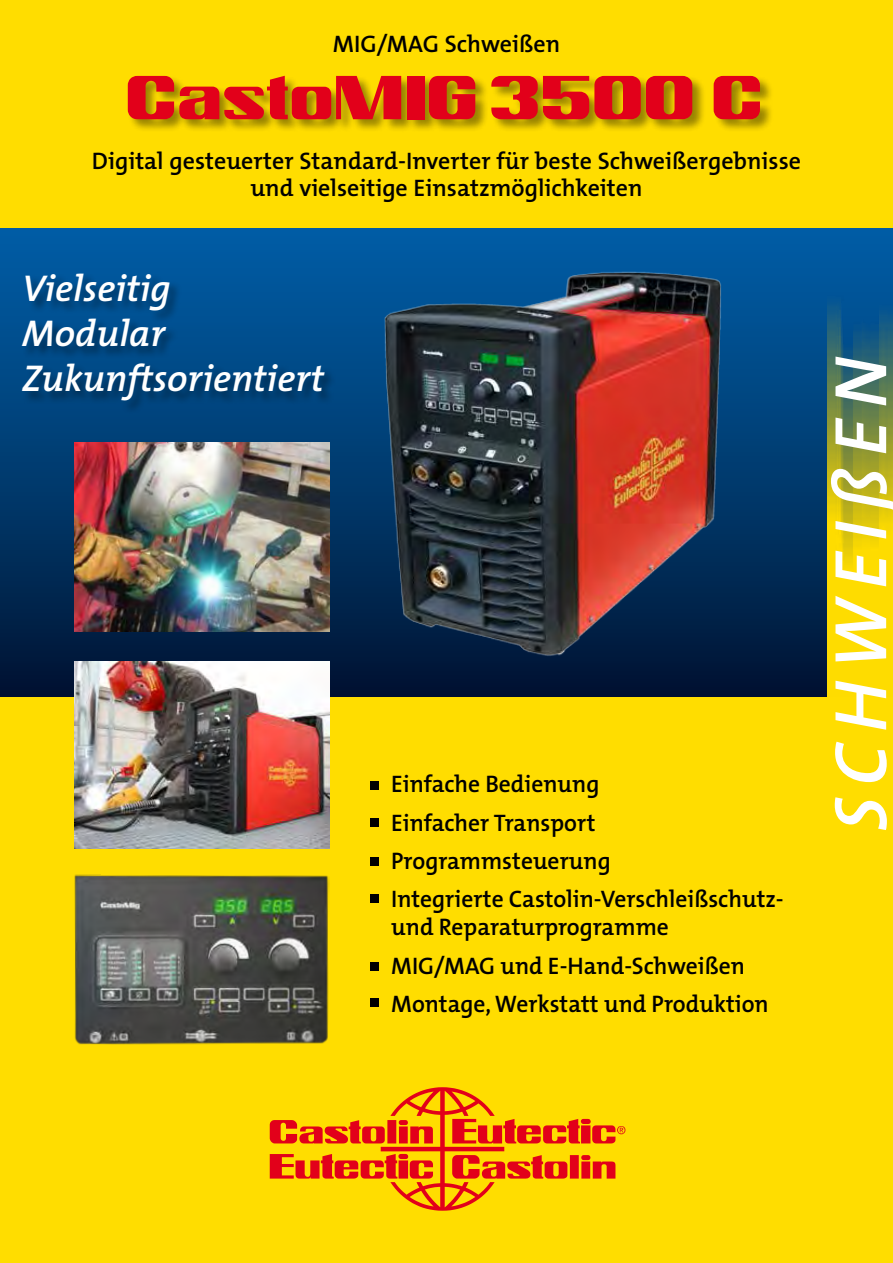
<style>
.page{position:relative;width:893px;height:1263px;background:#fd0}
.page>*{position:absolute;margin:0;border:0;box-sizing:border-box;transform-origin:0 0}
.t1{font:italic 600 75px "The Mix B6";letter-spacing:.145em;color:#fff}
.t2{font:60px "Castolin";color:#e2001a}
.t3{font:italic 600 37.5px/45px "The Mix B6";color:#fff}
.t4{font:600 24px/38.4px "The Mix B6";color:#000}
</style>
<div class="page">
<svg style="left:270px;top:1087px;width:355px;height:124px"></svg>
<img style="left:74px;top:874px;width:256px;height:171px">
<div style="left:370px;top:781px;width:8px;height:8px;background:#000"></div>
<div style="left:370px;top:857px;width:8px;height:9px;background:#000"></div>
<div style="left:370px;top:962px;width:8px;height:8px;background:#000"></div>
<div style="left:0;top:229px;width:893px;height:467px;background:linear-gradient(to bottom,#0060aa,#011635)"></div>
<div style="left:22px;top:273px;width:316px;height:141px;background:#000;opacity:.4"></div>
<img style="left:74px;top:661px;width:256px;height:187px">
<img style="left:828px;top:228px;width:65px;height:468px">
<div style="left:127px;top:75px;width:647px;height:58px;background:#000;opacity:.4"></div>
<img style="left:252px;top:247px;width:641px;height:430px">
<img style="left:74px;top:442px;width:256px;height:189px">
<div style="left:370px;top:818px;width:8px;height:8px;background:#000"></div>
<div style="left:370px;top:998px;width:8px;height:9px;background:#000"></div>
<div style="left:370px;top:895px;width:8px;height:8px;background:#000"></div>
<p class="t4" style="left:333px;top:26px;width:229px">MIG/MAG Schweißen</p>
<h2 class="t2" style="left:128px;top:76px;width:639px">CastoMIG 3500 C</h2>
<p class="t4" style="left:92px;top:149px;width:711px;line-height:27px;text-align:center">Digital gesteuerter Standard-Inverter für beste Schweißergebnisse und vielseitige Einsatzmöglichkeiten</p>
<h3 class="t3" style="left:22px;top:267px;width:303px">Vielseitig<br>Modular<br>Zukunftsorientiert</h3>
<p class="t4" style="left:391px;top:766px;width:394px">Einfache Bedienung<br>Einfacher Transport<br>Programmsteuerung<br>Integrierte Castolin-Verschleißschutz-</p>
<p class="t4" style="left:391px;top:909px;width:379px">und Reparaturprogramme<br>MIG/MAG und E-Hand-Schweißen<br>Montage, Werkstatt und Produktion</p>
<h1 class="t1" style="left:822px;top:831px;width:476px;rotate:-90deg">SCHWEIßEN</h1>
</div>
